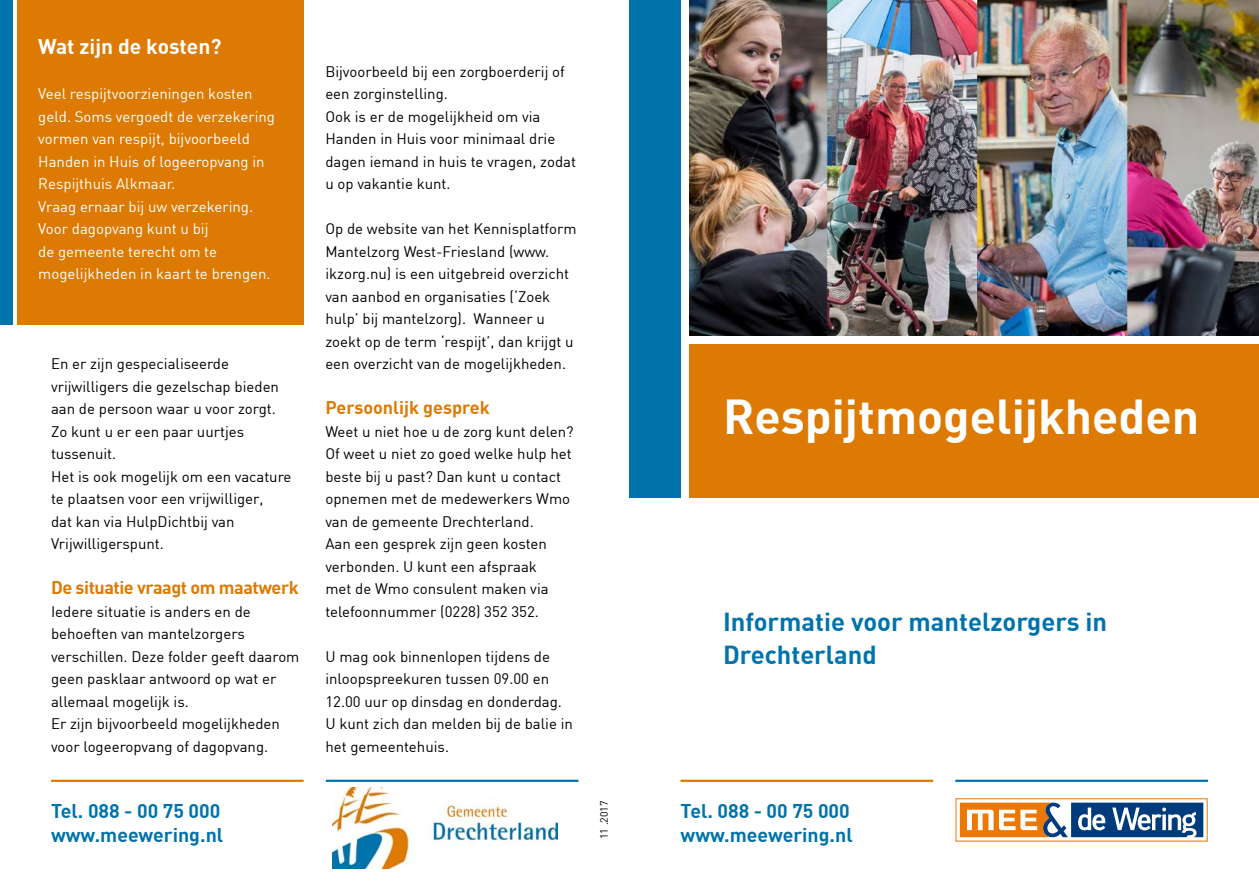
<style>
.page{position:relative;width:1259px;height:893px;background:#fff}
.page>*{position:absolute;margin:0;border:0;box-sizing:border-box;transform-origin:0 0}
.t1{font:700 48px "DIN";color:#fff}
.t2{font:700 25.5px/33px "DIN";color:#0073aa}
.t3{font:700 21px "DIN";color:#fff}
.t4{font:700 19.5px/24px "DIN";color:#0073aa}
.t5{font:700 18px "DIN";letter-spacing:-.025em;color:#dd7a03}
.t6{font:700 18px "DIN";color:#dd7a03}
.t7{font:15px/22.5px "DIN";color:#000}
.t8{font:15px/22.5px "DIN";color:#fff}
.t9{font:10.5px "DIN";color:#000}
</style>
<div class="page">
<img style="left:689px;top:0;width:570px;height:336px">
<svg style="left:959px;top:802px;width:245px;height:36px"></svg>
<svg style="left:960px;top:803px;width:243px;height:34px"></svg>
<div style="left:1185px;top:817px;width:7px;height:6px;background:#003c7b;border-radius:50%"></div>
<img style="left:332px;top:787px;width:226px;height:82px">
<div style="left:689px;top:344px;width:570px;height:153px;background:#dd7a03"></div>
<div style="left:17px;top:0;width:287px;height:324px;background:#dd7a03"></div>
<hr style="left:680px;top:780px;width:253px;height:2px;background:#dd7a03">
<hr style="left:51px;top:780px;width:253px;height:2px;background:#dd7a03">
<hr style="left:955px;top:780px;width:253px;height:2px;background:#0073aa">
<hr style="left:326px;top:780px;width:252px;height:2px;background:#0073aa">
<div style="left:629px;top:0;width:51px;height:497px;background:#0073aa"></div>
<div style="left:0;top:0;width:13px;height:324px;background:#0073aa"></div>
<h3 class="t3" style="left:38px;top:33px;width:185px">Wat zijn de kosten?</h3>
<p class="t8" style="left:38px;top:82px;width:238px">Veel respijtvoorzieningen kosten geld. Soms vergoedt de verzekering vormen van respijt, bijvoorbeeld<br>Handen in Huis of logeeropvang in<br>Respijthuis Alkmaar.<br>Vraag ernaar bij uw verzekering.<br>Voor dagopvang kunt u bij<br>de gemeente terecht om te mogelijkheden in kaart te brengen.</p>
<p class="t7" style="left:51px;top:352px;width:242px">En er zijn gespecialiseerde vrijwilligers die gezelschap bieden aan de persoon waar u voor zorgt.<br>Zo kunt u er een paar uurtjes tussenuit.<br>Het is ook mogelijk om een vacature te plaatsen voor een vrijwilliger,<br>dat kan via HulpDichtbij van<br>Vrijwilligerspunt.</p>
<p class="t5" style="left:51px;top:576px;width:249px">De situatie vraagt om maatwerk</p>
<p class="t7" style="left:51px;top:600px;width:250px">Iedere situatie is anders en de behoeften van mantelzorgers verschillen. Deze folder geeft daarom geen pasklaar antwoord op wat er allemaal mogelijk is.<br>Er zijn bijvoorbeeld mogelijkheden voor logeeropvang of dagopvang.</p>
<h3 class="t4" style="left:51px;top:798px;width:174px">Tel. 088 - 00 75 000 www.meewering.nl</h3>
<p class="t7" style="left:325px;top:60px;width:252px">Bijvoorbeeld bij een zorgboerderij of een zorginstelling.<br>Ook is er de mogelijkheid om via<br>Handen in Huis voor minimaal drie dagen iemand in huis te vragen, zodat u op vakantie kunt.</p>
<p class="t7" style="left:325px;top:217px;width:253px">Op de website van het Kennisplatform Mantelzorg West-Friesland (www. ikzorg.nu) is een uitgebreid overzicht van aanbod en organisaties (‘Zoek hulp’ bij mantelzorg). Wanneer u zoekt op de term ‘respijt’, dan krijgt u een overzicht van de mogelijkheden.</p>
<p class="t6" style="left:325px;top:396px;width:166px">Persoonlijk gesprek</p>
<p class="t7" style="left:325px;top:420px;width:250px">Weet u niet hoe u de zorg kunt delen?<br>Of weet u niet zo goed welke hulp het beste bij u past? Dan kunt u contact opnemen met de medewerkers Wmo van de gemeente Drechterland.<br>Aan een gesprek zijn geen kosten verbonden. U kunt een afspraak<br>met de Wmo consulent maken via telefoonnummer (0228) 352 352.</p>
<p class="t7" style="left:325px;top:645px;width:249px">U mag ook binnenlopen tijdens de inloopspreekuren tussen 09.00 en<br>12.00 uur op dinsdag en donderdag.<br>U kunt zich dan melden bij de balie in het gemeentehuis.</p>
<p class="t9" style="left:597px;top:839px;width:40px;rotate:-90deg">11 .2017</p>
<h1 class="t1" style="left:723px;top:385px;width:478px">Respijtmogelijkheden</h1>
<h2 class="t2" style="left:723px;top:604px;width:385px">Informatie voor mantelzorgers in<br>Drechterland</h2>
<h3 class="t4" style="left:680px;top:798px;width:171px">Tel. 088 - 00 75 000</h3>
<h3 class="t4" style="left:680px;top:822px;width:174px">www.meewering.nl</h3>
</div>
